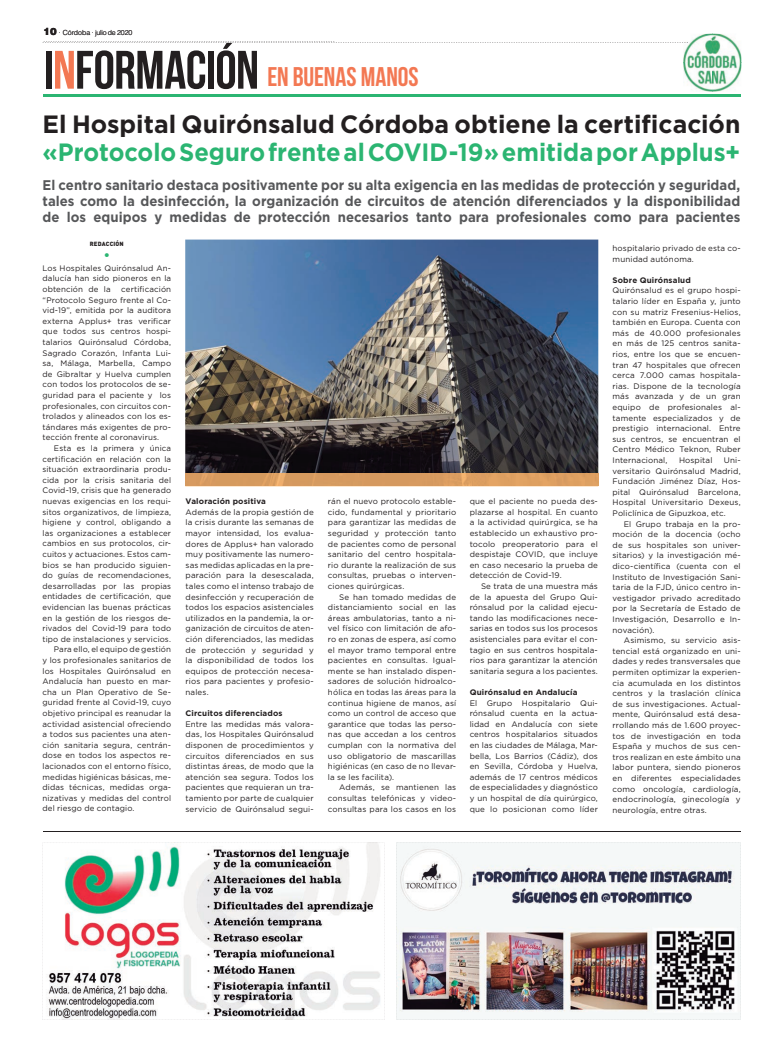
<style>
.page{position:relative;width:783px;height:1049px;background:#fff}
.page>*{position:absolute;margin:0;border:0;box-sizing:border-box;transform-origin:0 0}
.t1{font:27px "Bebas Neue";letter-spacing:-.005em;color:#f37853}
.t2{font:700 25px "Gotham";color:#231f20}
.t3{font:700 25px "Gotham";color:#2bb572;scale:.95 1}
.t4{font:700 14px/16px "Gotham";color:#57585a;text-align:justify;scale:.94 1}
.t5{font:14px "Bebas Neue";color:#2bb572}
.t6{font:8px/10.6px "Gotham";letter-spacing:.015em;color:#231f20;text-align:justify}
.t7{font:700 8px "Gotham";letter-spacing:.02em;color:#231f20}
.t8{font:300 7px "Helvetica";letter-spacing:-.015em;color:#231f20}
.t9{font:900 6px "DIN";letter-spacing:.025em;color:#231f20}
.s1{font-weight:900;font-size:10px}
.s2{font-size:54px;color:#231f20}
.s3{font-size:54px}
</style>
<div class="page">
<hr style="left:43px;top:831px;width:697px;height:1px;background:#231f20">
<svg style="left:42px;top:843px;width:341px;height:177px"></svg>
<img style="left:396px;top:843px;width:343px;height:176px">
<img style="left:185px;top:240px;width:413px;height:234px">
<svg style="left:185px;top:485px;width:413px;height:1px"></svg>
<img style="left:185px;top:474px;width:413px;height:11px">
<img style="left:683px;top:34px;width:58px;height:58px">
<svg style="left:43px;top:41px;width:644px;height:2px"></svg>
<hr style="left:43px;top:95px;width:697px;height:2px;background:#2bb572">
<p class="t8" style="left:44px;top:30px;width:90px"><span class="s1">10</span> · Córdoba · julio de 2020</p>
<h1 class="t1" style="left:44px;top:61px;width:376px"><span class="s2">I</span><span class="s3">N</span><span class="s2">FORMACIÓN</span> EN BUENAS MANOS</h1>
<h2 class="t2" style="left:43px;top:115px;width:699px">El Hospital Quirónsalud Córdoba obtiene la certificación</h2>
<h2 class="t3" style="left:43px;top:143px;width:736px">«Protocolo Seguro frente al COVID-19» emitida por Applus+</h2>
<p class="t4" style="left:43px;top:178px;width:743px">El centro sanitario destaca positivamente por su alta exigencia en las medidas de protección y seguridad, tales como la desinfección, la organización de circuitos de atención diferenciados y la disponibilidad de los equipos y medidas de protección necesarios tanto para profesionales como para pacientes</p>
<p class="t9" style="left:90px;top:241px;width:35px">REDACCIÓN</p>
<h3 class="t5" style="left:104px;top:247px;width:7px">•</h3>
<p class="t6" style="left:43px;top:263px;width:130px">Los Hospitales Quirónsalud An&shy;dalucía han sido pioneros en la obtención de la</p>
<p class="t6" style="left:43px;top:284px;width:130px;text-indent:79px">certificación “Protocolo Seguro frente al Co&shy;vid-19”, emitida por la auditora externa Applus+ tras verificar que todos sus centros hospi&shy;talarios Quirónsalud Córdoba, Sagrado Corazón, Infanta Lui&shy;sa, Málaga, Marbella, Campo de Gibraltar y Huelva cumplen con todos los protocolos de se&shy;guridad para el paciente y los profesionales, con circuitos con&shy;trolados y alineados con los es&shy;tándares más exigentes de pro&shy;tección frente al coronavirus.</p>
<p class="t6" style="left:54px;top:443px;width:119px">Esta es la primera y única</p>
<p class="t6" style="left:43px;top:454px;width:130px">certificación en relación con la</p>
<p class="t6" style="left:43px;top:464px;width:130px">situación extraordinaria produ-</p>
<p class="t6" style="left:43px;top:475px;width:130px">cida por la crisis sanitaria del</p>
<p class="t6" style="left:43px;top:486px;width:130px">Covid-19, crisis que ha generado</p>
<p class="t6" style="left:43px;top:496px;width:130px">nuevas exigencias en los requi-</p>
<p class="t6" style="left:43px;top:507px;width:130px">sitos organizativos, de limpieza,</p>
<p class="t6" style="left:43px;top:517px;width:130px">higiene y control, obligando a</p>
<p class="t6" style="left:43px;top:528px;width:130px">las organizaciones a establecer</p>
<p class="t6" style="left:43px;top:539px;width:130px">cambios en sus protocolos, cir-</p>
<p class="t6" style="left:43px;top:549px;width:130px">cuitos y actuaciones. Estos cam-</p>
<p class="t6" style="left:43px;top:560px;width:130px">bios se han producido siguien-</p>
<p class="t6" style="left:43px;top:570px;width:130px">do guías de recomendaciones,</p>
<p class="t6" style="left:43px;top:581px;width:130px">desarrolladas por las propias</p>
<p class="t6" style="left:43px;top:592px;width:130px">entidades de certificación, que</p>
<p class="t6" style="left:43px;top:602px;width:130px">evidencian las buenas prácticas</p>
<p class="t6" style="left:43px;top:613px;width:130px">en la gestión de los riesgos de-</p>
<p class="t6" style="left:43px;top:623px;width:130px">rivados del Covid-19 para todo</p>
<p class="t6" style="left:43px;top:634px;width:130px">tipo de instalaciones y servicios.</p>
<p class="t6" style="left:54px;top:645px;width:119px">Para ello, el equipo de gestión</p>
<p class="t6" style="left:43px;top:655px;width:130px">y los profesionales sanitarios de</p>
<p class="t6" style="left:43px;top:666px;width:130px">los Hospitales Quirónsalud en</p>
<p class="t6" style="left:43px;top:676px;width:130px">Andalucía han puesto en mar-</p>
<p class="t6" style="left:43px;top:687px;width:130px">cha un Plan Operativo de Se-</p>
<p class="t6" style="left:43px;top:698px;width:130px">guridad frente al Covid-19, cuyo</p>
<p class="t6" style="left:43px;top:708px;width:130px">objetivo principal es reanudar la</p>
<p class="t6" style="left:43px;top:719px;width:130px">actividad asistencial ofreciendo</p>
<p class="t6" style="left:43px;top:729px;width:130px">a todos sus pacientes una aten-</p>
<p class="t6" style="left:43px;top:740px;width:130px">ción sanitaria segura, centrán-</p>
<p class="t6" style="left:43px;top:751px;width:130px">dose en todos los aspectos re-</p>
<p class="t6" style="left:43px;top:761px;width:130px">lacionados con el entorno físico,</p>
<p class="t6" style="left:43px;top:772px;width:130px">medidas higiénicas básicas, me-</p>
<p class="t6" style="left:43px;top:782px;width:130px">didas técnicas, medidas orga-</p>
<p class="t6" style="left:43px;top:793px;width:130px">nizativas y medidas del control</p>
<p class="t6" style="left:43px;top:804px;width:93px">del riesgo de contagio.</p>
<p class="t7" style="left:185px;top:498px;width:82px">Valoración positiva</p>
<p class="t6" style="left:185px;top:507px;width:130px">Además de la propia gestión de la crisis durante las semanas de mayor intensidad, los evalua&shy;dores de Applus+ han valorado muy positivamente las numero&shy;sas medidas aplicadas en la pre&shy;paración para la desescalada, tales como el intenso trabajo de desinfección y recuperación de todos los espacios asistenciales utilizados en la pandemia, la or&shy;ganización de circuitos de aten&shy;ción diferenciados, las medidas de protección y seguridad y la disponibilidad de todos los equipos de protección necesa&shy;rios para pacientes y profesio&shy;nales.</p>
<p class="t7" style="left:185px;top:710px;width:98px">Circuitos diferenciados</p>
<p class="t6" style="left:185px;top:719px;width:130px">Entre las medidas más valora&shy;das, los Hospitales Quirónsalud disponen de procedimientos y circuitos diferenciados en sus distintas áreas, de modo que la atención sea segura. Todos los pacientes que requieran un tra&shy;tamiento por parte de cualquier servicio de Quirónsalud segui-</p>
<p class="t6" style="left:328px;top:496px;width:130px">rán el nuevo protocolo estable&shy;cido, fundamental y prioritario para garantizar las medidas de seguridad y protección tanto de pacientes como de personal sanitario del centro hospitala&shy;rio durante la realización de sus consultas, pruebas o interven&shy;ciones quirúrgicas.</p>
<p class="t6" style="left:328px;top:592px;width:130px;text-indent:11px">Se han tomado medidas de distanciamiento social en las áreas ambulatorias, tanto a ni&shy;vel físico con limitación de afo&shy;ro en zonas de espera, así como el mayor tramo temporal entre pacientes en consultas. Igual&shy;mente se han instalado dispen&shy;sadores de solución hidroalco&shy;hólica en todas las áreas para la continua higiene de manos, así como un control de acceso que garantice que todas las perso&shy;nas que accedan a los centros cumplan con la normativa del uso obligatorio de mascarillas higiénicas (en caso de no llevar&shy;la se les facilita).</p>
<p class="t6" style="left:328px;top:783px;width:130px;text-indent:11px">Además, se mantienen las consultas telefónicas y video&shy;consultas para los casos en los</p>
<p class="t6" style="left:469px;top:496px;width:130px">que el paciente no pueda des&shy;plazarse al hospital. En cuanto a la actividad quirúrgica, se ha establecido un exhaustivo pro&shy;tocolo preoperatorio para el despistaje COVID, que incluye en caso necesario la prueba de detección de Covid-19.</p>
<p class="t6" style="left:469px;top:581px;width:130px;text-indent:11px">Se trata de una muestra más de la apuesta del Grupo Qui&shy;rónsalud por la calidad ejecu&shy;tando las modificaciones nece&shy;sarias en todos sus los procesos asistenciales para evitar el con&shy;tagio en sus centros hospitala&shy;rios para garantizar la atención sanitaria segura a los pacientes.</p>
<p class="t7" style="left:469px;top:689px;width:109px">Quirónsalud en Andalucía</p>
<p class="t6" style="left:469px;top:698px;width:130px">El Grupo Hospitalario Qui&shy;rónsalud cuenta en la actua&shy;lidad en Andalucía con siete centros hospitalarios situados en las ciudades de Málaga, Mar&shy;bella, Los Barrios (Cádiz), dos en Sevilla, Córdoba y Huelva, además de 17 centros médicos de especialidades y diagnóstico y un hospital de día quirúrgico, que lo posicionan como líder</p>
<p class="t6" style="left:612px;top:243px;width:130px">hospitalario privado de esta co&shy;munidad autónoma.</p>
<p class="t7" style="left:612px;top:277px;width:80px">Sobre Quirónsalud</p>
<p class="t6" style="left:612px;top:286px;width:130px">Quirónsalud es el grupo hospi&shy;talario líder en España y, junto con su matriz Fresenius-Helios, también en Europa. Cuenta con más de 40.000 profesionales en más de 125 centros sanita&shy;rios, entre los que se encuen&shy;tran 47 hospitales que ofrecen cerca 7.000 camas hospitala&shy;rias. Dispone de la tecnología más avanzada y de un gran equipo de profesionales al&shy;tamente especializados y de prestigio internacional. Entre sus centros, se encuentran el Centro Médico Teknon, Ruber Internacional,</p>
<p class="t6" style="left:678px;top:455px;width:35px">Hospital</p>
<p class="t6" style="left:612px;top:455px;width:130px;text-indent:111px">Uni&shy;versitario Quirónsalud Madrid, Fundación Jiménez Díaz, Hos&shy;pital Quirónsalud Barcelona, Hospital Universitario Dexeus, Policlínica de Gipuzkoa, etc.</p>
<p class="t6" style="left:612px;top:519px;width:130px;text-indent:11px">El Grupo trabaja en la pro&shy;moción de la docencia (ocho de sus hospitales son univer&shy;sitarios) y la investigación mé&shy;dico-científica (cuenta con el Instituto de Investigación Sani&shy;taria de la FJD, único centro in&shy;vestigador privado acreditado por la Secretaría de Estado de Investigación, Desarrollo e In&shy;novación).</p>
<p class="t6" style="left:612px;top:635px;width:130px;text-indent:11px">Asimismo, su servicio asis&shy;tencial está organizado en uni&shy;dades y redes transversales que permiten optimizar la experien&shy;cia acumulada en los distintos centros y la traslación clínica de sus investigaciones. Actual&shy;mente, Quirónsalud está desa&shy;rrollando más de 1.600 proyec&shy;tos de investigación en toda España y muchos de sus cen&shy;tros realizan en este ámbito una labor puntera, siendo pioneros en diferentes especialidades como oncología, cardiología, endocrinología, ginecología y neurología, entre otras.</p>
</div>
